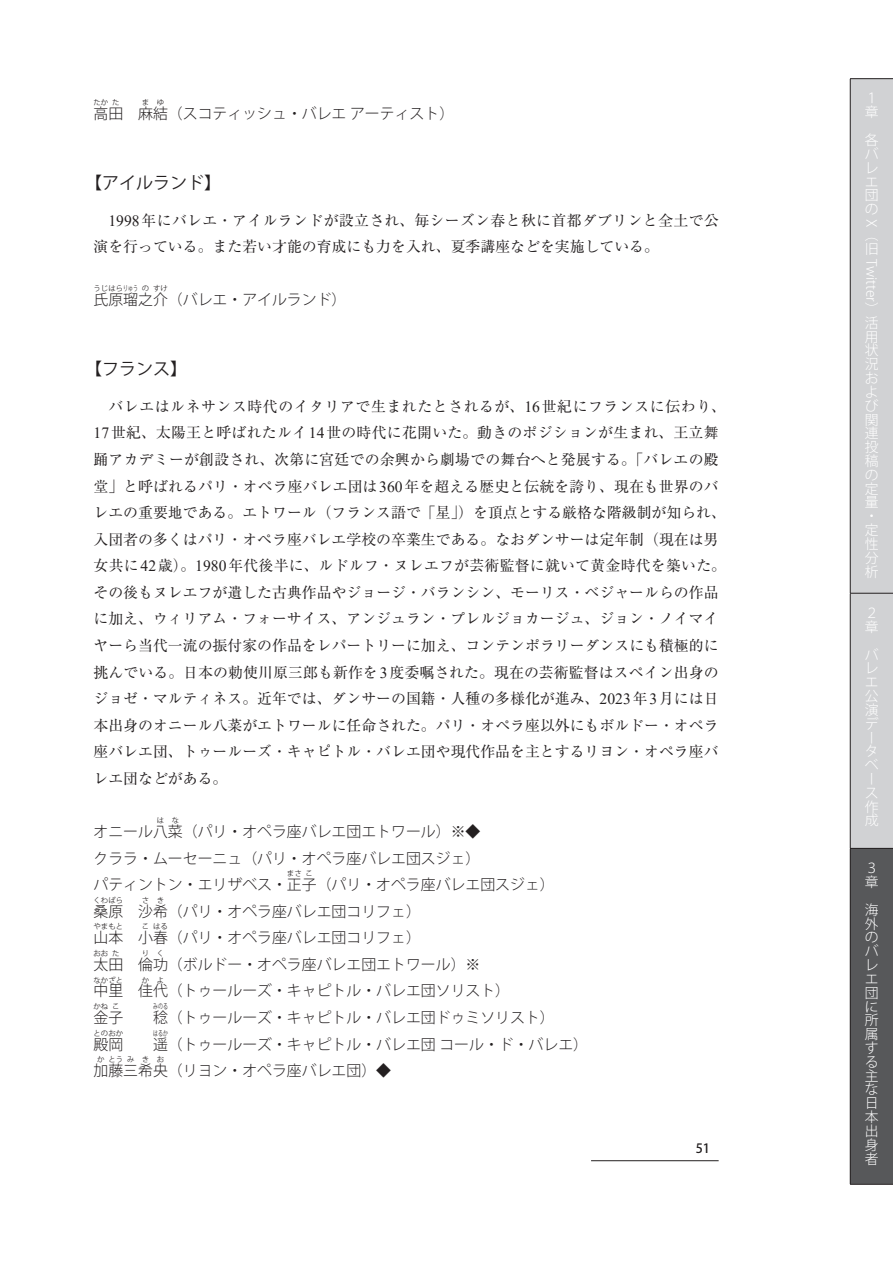
<style>
.page{position:relative;width:893px;height:1263px;background:#fff}
.page>*{position:absolute;margin:0;border:0;box-sizing:border-box;transform-origin:0 0}
.t1{font:16.95px "Koz Go Pro";color:#231f20}
.t2{font:14.85px/26.5px "Ryumin Pro";color:#231f20}
.t3{font:300 14.85px/26.5px "Koz Go Pro";color:#231f20}
.t4{font:14.85px/26.5px "Ryumin Pro";letter-spacing:.025em;color:#231f20}
.t5{font:300 13.8px/13.8px "Koz Go Pro";color:#fff}
.t6{font:500 12.75px "Koz Go Pro";color:#231f20}
.t7{font:300 7.5px "Koz Go Pro";color:#231f20}
.t8{font:300 7.5px "Koz Go Pro";color:#231f20;scale:.67 1}
.s1{font-family:"Times New Roman";font-size:15.6px}
</style>
<div class="page">
<div style="left:851px;top:79px;width:42px;height:769px;background:#d1d2d4"></div>
<div style="left:850px;top:848px;width:43px;height:336px;background:#57585a"></div>
<hr style="left:850px;top:1184px;width:43px;height:1px;background:#231f20">
<hr style="left:850px;top:593px;width:43px;height:1px;background:#231f20">
<hr style="left:850px;top:848px;width:43px;height:1px;background:#231f20">
<hr style="left:850px;top:79px;width:1px;height:514px;background:#231f20">
<hr style="left:850px;top:593px;width:1px;height:255px;background:#231f20">
<hr style="left:850px;top:78px;width:43px;height:1px;background:#231f20">
<hr style="left:850px;top:848px;width:1px;height:336px;background:#231f20">
<hr style="left:591px;top:1160px;width:128px;height:1px;background:#231f20">
<p class="t7" style="left:94px;top:98px;width:16px">たか</p>
<p class="t7" style="left:112px;top:98px;width:9px">た</p>
<p class="t3" style="left:94px;top:101px;width:31px">高田</p>
<p class="t7" style="left:142px;top:98px;width:9px">ま</p>
<p class="t7" style="left:157px;top:98px;width:9px">ゆ</p>
<p class="t3" style="left:138px;top:101px;width:318px">麻結（スコティッシュ・バレエアーティスト）</p>
<p class="t1" style="left:85px;top:172px;width:138px">【アイルランド】</p>
<p class="t4" style="left:94px;top:206px;width:627px;text-indent:15px"><span class="s1">1998</span>年にバレエ・アイルランドが設立され、毎シーズン春と秋に首都ダブリンと全土で公演を行っている。また若い才能の育成にも力を入れ、夏季講座などを実施している。</p>
<p class="t3" style="left:94px;top:287px;width:254px">氏原瑠之介（バレエ・アイルランド）</p>
<p class="t7" style="left:94px;top:284px;width:46px">うじはらりゅう</p>
<p class="t7" style="left:142px;top:284px;width:9px">の</p>
<p class="t7" style="left:153px;top:284px;width:16px">すけ</p>
<p class="t1" style="left:85px;top:358px;width:104px">【フランス】</p>
<p class="t2" style="left:94px;top:392px;width:634px;text-indent:15px">バレエはルネサンス時代のイタリアで生まれたとされるが、<span class="s1">16</span>世紀にフランスに伝わり、<span class="s1">17</span>世紀、太陽王と呼ばれたルイ<span class="s1">14</span>世の時代に花開いた。動きのポジションが生まれ、王立舞踊アカデミーが創設され、次第に宮廷での余興から劇場での舞台へと発展する。「バレエの殿堂」と呼ばれるパリ・オペラ座バレエ団は<span class="s1">360</span>年を超える歴史と伝統を誇り、現在も世界のバレエの重要地である。エトワール（フランス語で「星」）を頂点とする厳格な階級制が知られ、入団者の多くはパリ・オペラ座バレエ学校の卒業生である。なおダンサーは定年制（現在は男女共に<span class="s1">42</span>歳）。<span class="s1">1980</span>年代後半に、ルドルフ・ヌレエフが芸術監督に就いて黄金時代を築いた。その後もヌレエフが遺した古典作品やジョージ・バランシン、モーリス・ベジャールらの作品に加え、ウィリアム・フォーサイス、アンジュラン・プレルジョカージュ、ジョン・ノイマイヤーら当代一流の振付家の作品をレパートリーに加え、コンテンポラリーダンスにも積極的に挑んでいる。日本の勅使川原三郎も新作を<span class="s1">3</span>度委嘱された。現在の芸術監督はスペイン出身のジョゼ・マルティネス。近年では、ダンサーの国籍・人種の多様化が進み、<span class="s1">2023</span>年<span class="s1">3</span>月には日本出身のオニール八菜がエトワールに任命された。パリ・オペラ座以外にもボルドー・オペラ座バレエ団、トゥールーズ・キャピトル・バレエ団や現代作品を主とするリヨン・オペラ座バレエ団などがある。</p>
<p class="t3" style="left:94px;top:818px;width:388px">オニール八菜（パリ・オペラ座バレエ団エトワール）※◆</p>
<p class="t7" style="left:157px;top:815px;width:9px">は</p>
<p class="t7" style="left:172px;top:815px;width:9px">な</p>
<p class="t3" style="left:94px;top:845px;width:463px">クララ・ムーセーニュ（パリ・オペラ座バレエ団スジェ）<br>パティントン・エリザベス・正子（パリ・オペラ座バレエ団スジェ）</p>
<p class="t7" style="left:287px;top:868px;width:16px">まさ</p>
<p class="t7" style="left:306px;top:868px;width:9px">こ</p>
<p class="t7" style="left:94px;top:895px;width:31px">くわばら</p>
<p class="t3" style="left:94px;top:898px;width:31px">桑原</p>
<p class="t7" style="left:142px;top:895px;width:9px">さ</p>
<p class="t7" style="left:157px;top:895px;width:9px">き</p>
<p class="t3" style="left:138px;top:898px;width:284px">沙希（パリ・オペラ座バレエ団コリフェ）</p>
<p class="t7" style="left:94px;top:922px;width:31px">やまもと</p>
<p class="t3" style="left:94px;top:925px;width:31px">山本</p>
<p class="t7" style="left:142px;top:922px;width:9px">こ</p>
<p class="t7" style="left:153px;top:922px;width:16px">はる</p>
<p class="t3" style="left:138px;top:925px;width:284px">小春（パリ・オペラ座バレエ団コリフェ）</p>
<p class="t7" style="left:94px;top:948px;width:16px">おお</p>
<p class="t7" style="left:112px;top:948px;width:9px">た</p>
<p class="t3" style="left:94px;top:951px;width:31px">太田</p>
<p class="t7" style="left:142px;top:948px;width:9px">り</p>
<p class="t7" style="left:157px;top:948px;width:9px">く</p>
<p class="t3" style="left:138px;top:951px;width:344px">倫功（ボルドー・オペラ座バレエ団エトワール）※</p>
<p class="t7" style="left:94px;top:975px;width:31px">なかざと</p>
<p class="t7" style="left:142px;top:975px;width:9px">か</p>
<p class="t7" style="left:157px;top:975px;width:9px">よ</p>
<p class="t3" style="left:94px;top:1004px;width:463px">金子　　稔（トゥールーズ・キャピトル・バレエ団ドゥミソリスト）</p>
<p class="t3" style="left:138px;top:978px;width:373px">佳代（トゥールーズ・キャピトル・バレエ団ソリスト）</p>
<p class="t3" style="left:94px;top:978px;width:31px">中里</p>
<p class="t7" style="left:94px;top:1001px;width:16px">かね</p>
<p class="t7" style="left:112px;top:1001px;width:9px">こ</p>
<p class="t8" style="left:153px;top:1001px;width:24px">みのる</p>
<p class="t3" style="left:94px;top:1031px;width:496px">殿岡　　遥（トゥールーズ・キャピトル・バレエ団コール・ド・バレエ）</p>
<p class="t7" style="left:94px;top:1028px;width:31px">とのおか</p>
<p class="t8" style="left:153px;top:1028px;width:24px">はるか</p>
<p class="t3" style="left:94px;top:1057px;width:299px">加藤三希央（リヨン・オペラ座バレエ団）◆</p>
<p class="t7" style="left:97px;top:1054px;width:9px">か</p>
<p class="t7" style="left:108px;top:1054px;width:16px">とう</p>
<p class="t7" style="left:127px;top:1054px;width:9px">み</p>
<p class="t7" style="left:142px;top:1054px;width:9px">き</p>
<p class="t7" style="left:157px;top:1054px;width:9px">お</p>
<p class="t6" style="left:696px;top:1140px;width:16px">51</p>
<p class="t5" style="left:865px;top:92px;width:15px">１章</p>
<p class="t5" style="left:865px;top:133px;width:15px;text-align:justify">各バレエ団の</p>
<p class="t5" style="left:878px;top:219px;width:10px;rotate:90deg">X</p>
<p class="t5" style="left:865px;top:228px;width:15px">（旧</p>
<p class="t5" style="left:878px;top:259px;width:45px;rotate:90deg">Twitter</p>
<p class="t5" style="left:865px;top:302px;width:15px">）活用状況および関連投稿の定量・定性分析</p>
<p class="t5" style="left:865px;top:606px;width:15px">２章</p>
<p class="t5" style="left:865px;top:648px;width:15px">バレエ公演データベース作成</p>
<p class="t5" style="left:865px;top:861px;width:15px">３章</p>
<p class="t5" style="left:865px;top:903px;width:15px">海外のバレエ団に所属する主な日本出身者</p>
</div>
